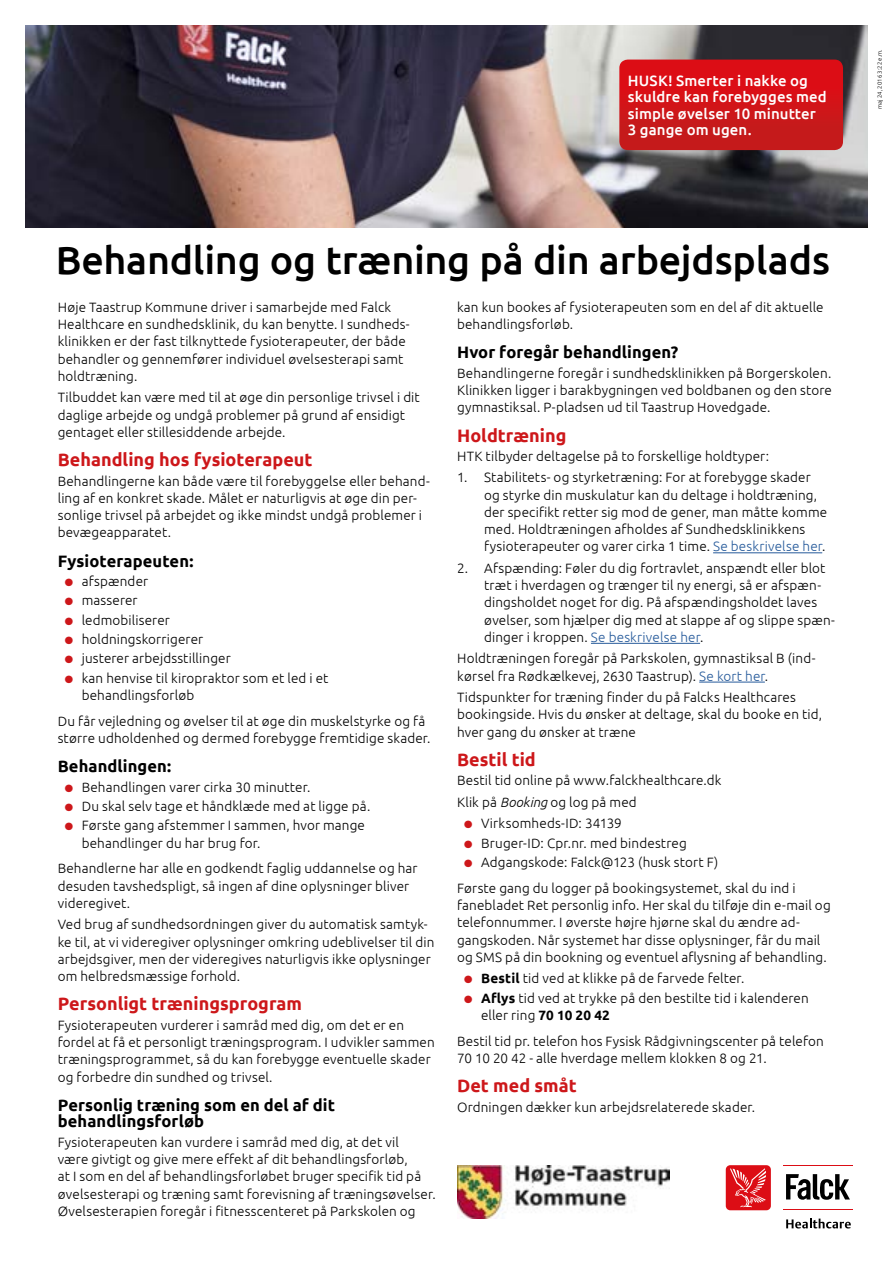
<style>
.page{position:relative;width:893px;height:1263px;background:#fff}
.page>*{position:absolute;margin:0;border:0;box-sizing:border-box;transform-origin:0 0}
.t1{font:500 39.45px "Ubuntu";letter-spacing:-.005em;color:#000}
.t2{font:700 18px "Ubuntu";color:#cd171a}
.t3{font:700 16.5px/16.5px "Ubuntu";letter-spacing:.005em;color:#000}
.t4{font:500 15px/16.5px "Ubuntu";letter-spacing:.005em;color:#fff}
.t5{font:300 13.5px/17.2px "Ubuntu";letter-spacing:.01em;color:#000}
.t6{font:300 6px "Ubuntu";color:#000}
.s1{color:#cd171a}
.s2{color:#275b9b}
.s3{font-style:italic}
.s4{font-weight:700}
</style>
<div class="page">
<svg style="left:786px;top:1218px;width:65px;height:10px"></svg>
<hr style="left:783px;top:1209px;width:70px;height:1px;background:#dc0d15">
<hr style="left:783px;top:1165px;width:70px;height:1px;background:#dc0d15">
<div style="left:726px;top:1165px;width:45px;height:45px;background:#dc0d15;border-radius:4px"></div>
<svg style="left:730px;top:1168px;width:36px;height:39px"></svg>
<svg style="left:786px;top:1174px;width:64px;height:26px"></svg>
<img style="left:26px;top:26px;width:841px;height:201px">
<hr style="left:713px;top:552px;width:109px;height:1px;background:#275b9b">
<hr style="left:591px;top:643px;width:109px;height:1px;background:#275b9b">
<hr style="left:699px;top:682px;width:66px;height:1px;background:#275b9b">
<svg style="left:619px;top:60px;width:224px;height:90px;background:#d11418"></svg>
<img style="left:457px;top:1165px;width:213px;height:53px">
<p class="t4" style="left:628px;top:72px;width:200px">HUSK! Smerter i nakke og skuldre kan forebygges med simple øvelser 10 minutter<br>3 gange om ugen.</p>
<h1 class="t1" style="left:56px;top:235px;width:776px">Behandling og træning på din arbejdsplads</h1>
<p class="t5" style="left:58px;top:298px;width:353px">Høje Taastrup Kommune driver i samarbejde med Falck Healthcare en sundhedsklinik, du kan benytte. I sundheds&shy;klinikken er der fast tilknyttede fysioterapeuter, der både behandler og gennemfører individuel øvelsesterapi samt holdtræning.</p>
<p class="t5" style="left:58px;top:389px;width:364px">Tilbuddet kan være med til at øge din personlige trivsel i dit daglige arbejde og undgå problemer på grund af ensidigt gentaget eller stillesiddende arbejde.</p>
<h2 class="t2" style="left:58px;top:449px;width:256px">Behandling hos fysioterapeut</h2>
<p class="t5" style="left:58px;top:472px;width:374px">Behandlingerne kan både være til forebyggelse eller behand&shy;ling af en konkret skade. Målet er naturligvis at øge din per&shy;sonlige trivsel på arbejdet og ikke mindst undgå problemer i bevægeapparatet.</p>
<p class="t3" style="left:58px;top:552px;width:137px">Fysioterapeuten:</p>
<p class="t5" style="left:65px;top:572px;width:85px"><span class="s1">●</span> afspænder</p>
<p class="t5" style="left:65px;top:591px;width:74px"><span class="s1">●</span> masserer</p>
<p class="t5" style="left:65px;top:611px;width:107px"><span class="s1">●</span> ledmobiliserer</p>
<p class="t5" style="left:65px;top:630px;width:140px"><span class="s1">●</span> holdningskorrigerer</p>
<p class="t5" style="left:65px;top:650px;width:168px"><span class="s1">●</span> justerer arbejdsstillinger</p>
<p class="t5" style="left:82px;top:669px;width:248px;text-indent:-17px"><span class="s1">●</span> kan henvise til kiropraktor som et led i et behandlingsforløb</p>
<p class="t5" style="left:58px;top:712px;width:374px">Du får vejledning og øvelser til at øge din muskelstyrke og få større udholdenhed og dermed forebygge fremtidige skader.</p>
<p class="t3" style="left:58px;top:758px;width:115px">Behandlingen:</p>
<p class="t5" style="left:65px;top:778px;width:247px"><span class="s1">●</span> Behandlingen varer cirka 30 minutter.</p>
<p class="t5" style="left:65px;top:797px;width:307px"><span class="s1">●</span> Du skal selv tage et håndklæde med at ligge på.</p>
<p class="t5" style="left:82px;top:817px;width:285px;text-indent:-17px"><span class="s1">●</span> Første gang afstemmer I sammen, hvor mange behandlinger du har brug for.</p>
<p class="t5" style="left:58px;top:860px;width:361px">Behandlerne har alle en godkendt faglig uddannelse og har desuden tavshedspligt, så ingen af dine oplysninger bliver videregivet.</p>
<p class="t5" style="left:58px;top:916px;width:378px">Ved brug af sundhedsordningen giver du automatisk samtyk&shy;ke til, at vi videregiver oplysninger omkring udeblivelser til din arbejdsgiver, men der videregives naturligvis ikke oplysninger om helbredsmæssige forhold.</p>
<h2 class="t2" style="left:58px;top:993px;width:246px">Personligt træningsprogram</h2>
<p class="t5" style="left:58px;top:1016px;width:378px">Fysioterapeuten vurderer i samråd med dig, om det er en fordel at få et personligt træningsprogram. I udvikler sammen træningsprogrammet, så du kan forebygge eventuelle skader og forbedre din sundhed og trivsel.</p>
<p class="t3" style="left:58px;top:1096px;width:279px">Personlig træning som en del af dit behandlingsforløb</p>
<p class="t5" style="left:58px;top:1133px;width:380px">Fysioterapeuten kan vurdere i samråd med dig, at det vil<br>være givtigt og give mere effekt af dit behandlingsforløb,<br>at I som en del af behandlingsforløbet bruger specifik tid på øvelsesterapi og træning samt forevisning af træningsøvelser.<br>Øvelsesterapien foregår i fitnesscenteret på Parkskolen og</p>
<p class="t5" style="left:457px;top:298px;width:368px">kan kun bookes af fysioterapeuten som en del af dit aktuelle behandlingsforløb.</p>
<p class="t3" style="left:457px;top:344px;width:223px">Hvor foregår behandlingen?</p>
<p class="t5" style="left:457px;top:364px;width:376px;text-align:justify">Behandlingerne foregår i sundhedsklinikken på Borgerskolen.<br>Klinikken ligger i barakbygningen ved boldbanen og den store gymnastiksal. P-pladsen ud til Taastrup Hovedgade.</p>
<h2 class="t2" style="left:457px;top:424px;width:111px">Holdtræning</h2>
<p class="t5" style="left:457px;top:447px;width:313px">HTK tilbyder deltagelse på to forskellige holdtyper:</p>
<p class="t5" style="left:484px;top:469px;width:345px;text-indent:-27px">1. Stabilitets- og styrketræning: For at forebygge skader og styrke din muskulatur kan du deltage i holdtræning, der specifikt retter sig mod de gener, man måtte komme med. Holdtræningen afholdes af Sundhedsklinikkens fysioterapeuter og varer cirka 1 time. <span class="s2">Se beskrivelse her</span>.</p>
<p class="t5" style="left:484px;top:559px;width:352px;text-indent:-27px">2. Afspænding: Føler du dig fortravlet, anspændt eller blot træt i hverdagen og trænger til ny energi, så er afspæn&shy;dingsholdet noget for dig. På afspændingsholdet laves øvelser, som hjælper dig med at slappe af og slippe spæn&shy;dinger i kroppen. <span class="s2">Se beskrivelse her</span>.</p>
<p class="t5" style="left:457px;top:650px;width:360px">Holdtræningen foregår på Parkskolen, gymnastiksal B (ind&shy;kørsel fra Rødkælkevej, 2630 Taastrup). <span class="s2">Se kort her</span>.</p>
<p class="t5" style="left:457px;top:688px;width:367px">Tidspunkter for træning finder du på Falcks Healthcares bookingside. Hvis du ønsker at deltage, skal du booke en tid, hver gang du ønsker at træne</p>
<h2 class="t2" style="left:457px;top:749px;width:80px">Bestil tid</h2>
<p class="t5" style="left:457px;top:769px;width:266px;line-height:21.5px">Bestil tid online på www.falckhealthcare.dk<br>Klik på <span class="s3">Booking</span> og log på med</p>
<p class="t5" style="left:464px;top:814px;width:159px"><span class="s1">●</span> Virksomheds-ID: 34139</p>
<p class="t5" style="left:464px;top:834px;width:224px"><span class="s1">●</span> Bruger-ID: Cpr.nr. med bindestreg</p>
<p class="t5" style="left:457px;top:849px;width:340px;line-height:25.8px;text-indent:7px"><span class="s1">●</span> Adgangskode: Falck@123 (husk stort F)<br>Første gang du logger på bookingsystemet, skal du ind i</p>
<p class="t5" style="left:457px;top:896px;width:375px">fanebladet Ret personlig info. Her skal du tilføje din e-mail og telefonnummer. I øverste højre hjørne skal du ændre ad&shy;gangskoden. Når systemet har disse oplysninger, får du mail og SMS på din bookning og eventuel aflysning af behandling.</p>
<p class="t5" style="left:464px;top:969px;width:282px"><span class="s1">●</span> <span class="s4">Bestil</span> tid ved at klikke på de farvede felter.</p>
<p class="t5" style="left:481px;top:989px;width:329px;text-indent:-17px"><span class="s1">●</span> <span class="s4">Aflys</span> tid ved at trykke på den bestilte tid i kalenderen eller ring <span class="s4">70 10 20 42</span></p>
<p class="t5" style="left:457px;top:1032px;width:368px">Bestil tid pr. telefon hos Fysisk Rådgivningscenter på telefon<br>70 10 20 42 - alle hverdage mellem klokken 8 og 21.</p>
<h2 class="t2" style="left:457px;top:1075px;width:121px">Det med småt</h2>
<p class="t5" style="left:457px;top:1098px;width:300px">Ordningen dækker kun arbejdsrelaterede skader.</p>
<p class="t6" style="left:876px;top:109px;width:61px;rotate:-90deg">maj 24, 2016 3:22 e.m.</p>
</div>
